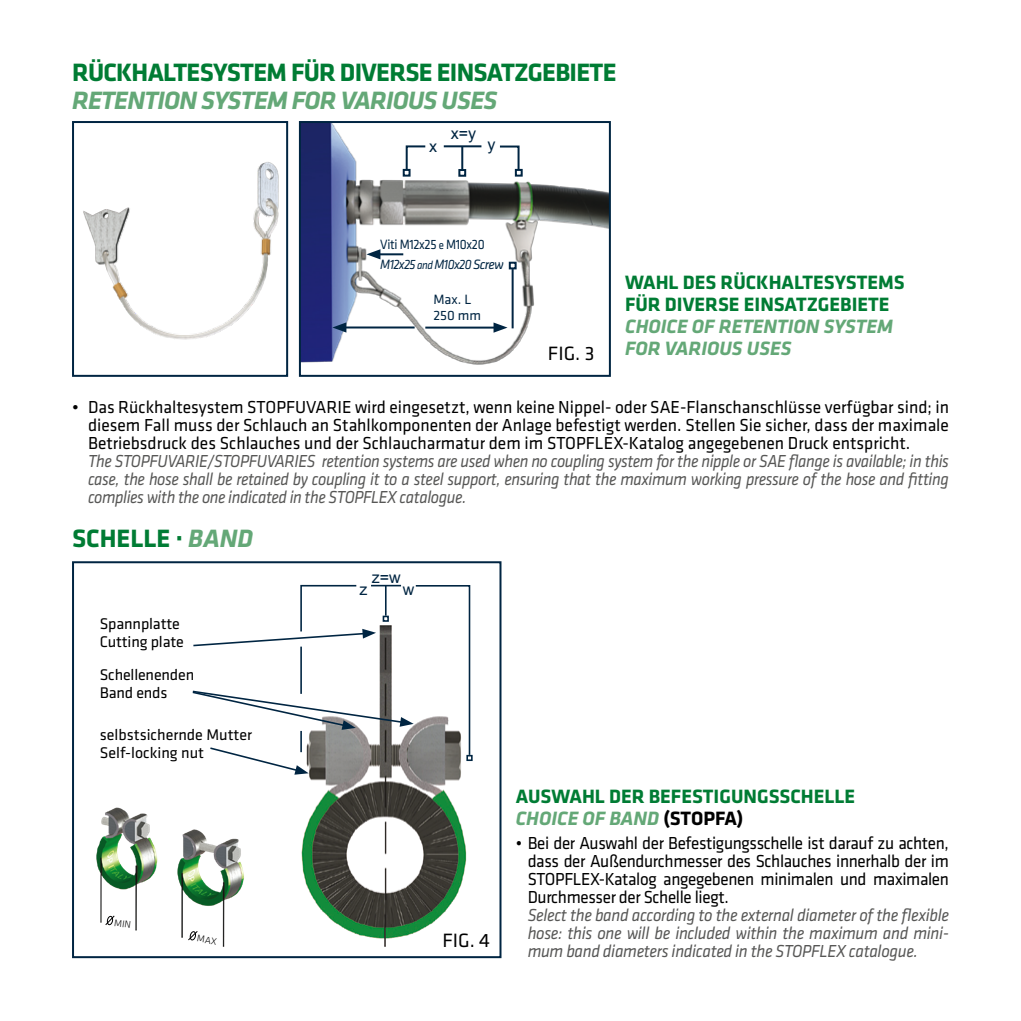
<style>
.page{position:relative;width:1021px;height:1021px;background:#fff}
.page>*{position:absolute;margin:0;border:0;box-sizing:border-box;transform-origin:0 0}
.t1{font:700 26px "Klavika";letter-spacing:-.03em;color:#007c34}
.t2{font:italic 700 26px "Klavika";letter-spacing:-.03em;color:#64a877}
.t3{font:700 26px "Klavika";color:#007c34}
.t4{font:700 20px/22px "Klavika";color:#007c34}
.t5{font:italic 700 20px/22px "Klavika";color:#64a877}
.t6{font:20px "Klavika";color:#000}
.t7{font:18px/18px "Klavika";letter-spacing:-.015em;color:#000;text-align:justify}
.t8{font:italic 18px/18px "Klavika";letter-spacing:-.025em;color:#575756;text-align:justify;scale:.91 1}
.t9{font:18px/18px "Klavika";letter-spacing:-.015em;color:#000;text-align:justify;scale:.95 1}
.t10{font:italic 18px/18px "Klavika";letter-spacing:-.025em;color:#575756;text-align:justify;scale:.93 1}
.t11{font:16px/18px "Klavika";letter-spacing:-.01em;color:#000}
.t12{font:16px "Arial";color:#002542}
.t13{font:italic 14px/20px "Klavika";letter-spacing:-.05em;color:#002542;scale:.9 1}
.t14{font:14px/16px "Klavika";color:#002542}
.s1{font-style:normal}
.s2{font-style:normal;font-size:12px}
.s3{font-size:12px}
.s4{font-style:italic;color:#64a877}
.s5{color:#000}
</style>
<div class="page">
<img style="left:83px;top:162px;width:196px;height:178px">
<img style="left:302px;top:124px;width:306px;height:241px">
<svg style="left:404px;top:144px;width:23px;height:28px"></svg>
<svg style="left:498px;top:144px;width:22px;height:28px"></svg>
<hr style="left:444px;top:145px;width:37px;height:2px;background:#002542">
<hr style="left:461px;top:146px;width:2px;height:24px;background:#002542">
<div style="left:403px;top:169px;width:7px;height:8px;border:2px solid #002542"></div>
<div style="left:458px;top:169px;width:8px;height:8px;border:2px solid #002542"></div>
<div style="left:515px;top:169px;width:7px;height:8px;border:2px solid #002542"></div>
<div style="left:299px;top:121px;width:312px;height:256px;border:2px solid #002542"></div>
<hr style="left:377px;top:253px;width:26px;height:2px;background:#002542">
<svg style="left:366px;top:249px;width:14px;height:10px"></svg>
<hr style="left:343px;top:326px;width:71px;height:2px;background:#002542">
<svg style="left:332px;top:322px;width:14px;height:10px"></svg>
<hr style="left:425px;top:326px;width:71px;height:2px;background:#002542">
<svg style="left:493px;top:322px;width:14px;height:11px"></svg>
<hr style="left:511px;top:269px;width:2px;height:59px;background:#022543">
<div style="left:509px;top:262px;width:7px;height:7px;border:2px solid #022543"></div>
<div style="left:72px;top:121px;width:216px;height:256px;border:2px solid #002542"></div>
<img style="left:294px;top:754px;width:179px;height:193px">
<div style="left:72px;top:561px;width:429px;height:397px;border:2px solid #002542"></div>
<img style="left:87px;top:807px;width:165px;height:151px">
<svg style="left:192px;top:584px;width:280px;height:190px"></svg>
<svg style="left:188px;top:930px;width:29px;height:14px"></svg>
<svg style="left:105px;top:915px;width:26px;height:13px"></svg>
<h1 class="t1" style="left:72px;top:53px;width:546px">RÜCKHALTESYSTEM FÜR DIVERSE EINSATZGEBIETE</h1>
<h1 class="t2" style="left:72px;top:81px;width:427px">RETENTION SYSTEM FOR VARIOUS USES</h1>
<p class="t12" style="left:450px;top:123px;width:27px">x=y</p>
<p class="t12" style="left:429px;top:135px;width:9px">x</p>
<p class="t12" style="left:487px;top:134px;width:9px">y</p>
<p class="t13" style="left:380px;top:234px;width:139px"><span class="s1">Viti M12x25</span> <span class="s2">e</span> <span class="s1">M10x20<br></span>M12x25 <span class="s3">and</span> M10x20 Screw</p>
<p class="t14" style="left:433px;top:291px;width:49px">Max. L<br>250 mm</p>
<p class="t6" style="left:548px;top:340px;width:48px">FIG. 3</p>
<p class="t4" style="left:625px;top:270px;width:281px">WAHL DES RÜCKHALTESYSTEMS<br>FÜR DIVERSE EINSATZGEBIETE</p>
<p class="t5" style="left:625px;top:314px;width:270px">CHOICE OF RETENTION SYSTEM<br>FOR VARIOUS USES</p>
<p class="t7" style="left:88px;top:397px;width:862px;text-indent:-16px">• Das Rückhaltesystem STOPFUVARIE wird eingesetzt, wenn keine Nippel- oder SAE-Flanschanschlüsse verfügbar sind; in diesem Fall muss der Schlauch an Stahlkomponenten der Anlage befestigt werden. Stellen Sie sicher, dass der maximale Betriebsdruck des Schlauches und der Schlaucharmatur dem im STOPFLEX-Katalog angegebenen Druck entspricht.</p>
<p class="t8" style="left:88px;top:452px;width:947px">The STOPFUVARIE/STOPFUVARIES retention systems are used when no coupling system for the nipple or SAE flange is available; in this case, the hose shall be retained by coupling it to a steel support, ensuring that the maximum working pressure of the hose and fitting complies with the one indicated in the STOPFLEX catalogue.</p>
<h1 class="t3" style="left:72px;top:519px;width:183px">SCHELLE · <span class="s4">BAND</span></h1>
<p class="t12" style="left:372px;top:567px;width:30px">z=w</p>
<p class="t11" style="left:100px;top:613px;width:85px">Spannplatte<br>Cutting plate</p>
<p class="t11" style="left:100px;top:665px;width:96px">Schellenenden<br>Band ends</p>
<p class="t11" style="left:100px;top:725px;width:154px">selbstsichernde Mutter<br>Self-locking nut</p>
<p class="t12" style="left:359px;top:579px;width:9px">z</p>
<p class="t12" style="left:403px;top:579px;width:13px">w</p>
<p class="t6" style="left:442px;top:927px;width:49px">FIG. 4</p>
<p class="t4" style="left:515px;top:784px;width:341px">AUSWAHL DER BEFESTIGUNGSSCHELLE<br><span class="s4">CHOICE OF BAND</span> <span class="s5">(STOPFA)</span></p>
<p class="t9" style="left:527px;top:833px;width:445px;text-indent:-12px">• Bei der Auswahl der Befestigungsschelle ist darauf zu achten, dass der Außendurchmesser des Schlauches innerhalb der im STOPFLEX-Katalog angegebenen minimalen und maximalen Durchmesser der Schelle liegt.</p>
<p class="t10" style="left:527px;top:906px;width:454px">Select the band according to the external diameter of the flexible hose: this one will be included within the maximum and mini&shy;mum band diameters indicated in the STOPFLEX catalogue.</p>
</div>
